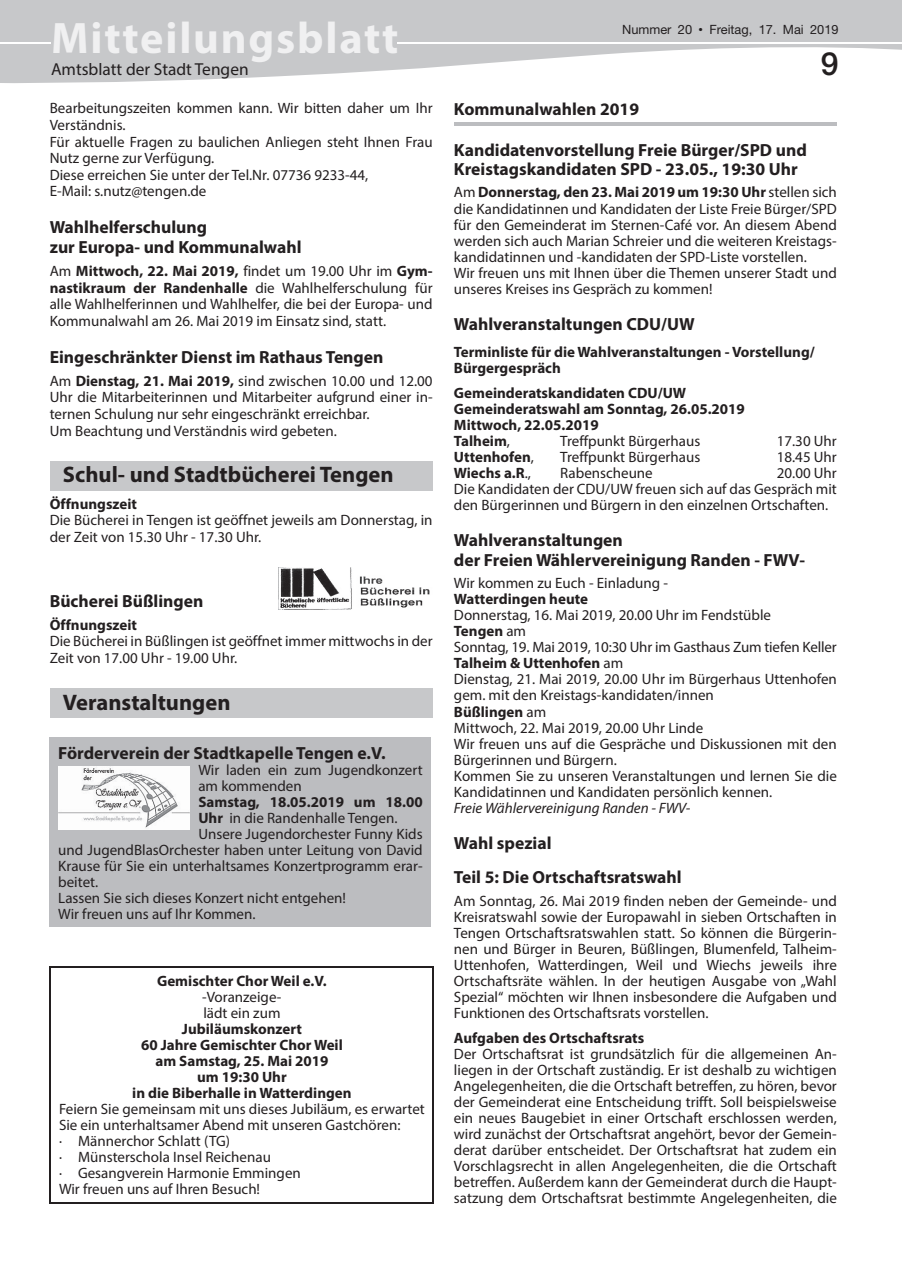
<style>
.page{position:relative;width:902px;height:1280px;background:#fff}
.page>*{position:absolute;margin:0;border:0;box-sizing:border-box;transform-origin:0 0}
.t1{font:700 44.25px "Myriad Pro";letter-spacing:.04em;color:#f0f0f1}
.t2{font:500 31.95px "Helvetica Neue";color:#231f20}
.t3{font:700 22.5px "Myriad Pro";color:#231f20}
.t4{font:700 17.55px/19.4px "Myriad Pro";color:#231f20}
.t5{font:17.4px "Myriad Pro";color:#231f20}
.t6{font:15px/16px "Myriad Pro";color:#231f20}
.t7{font:700 15px/16px "Myriad Pro";color:#231f20}
.t8{font:italic 15px "Myriad Pro";color:#231f20}
.t9{font:12.75px "Helvetica Neue";color:#231f20}
.s1{font-size:12.9px}
.s2{font-family:"M Twentieth Century";font-weight:500}
.s3{font-weight:700}
.s4{font-weight:400}
</style>
<div class="page">
<svg style="left:1px;top:0;width:900px;height:83px;fill:#c7c8ca"></svg>
<svg style="left:0;top:0;width:1px;height:83px"></svg>
<div style="left:53px;top:22px;width:344px;height:40px;background:#c7c8ca"></div>
<hr style="left:0;top:42px;width:51px;height:1px;background:#fff">
<hr style="left:397px;top:42px;width:504px;height:1px;background:#fff">
<div style="left:50px;top:461px;width:382px;height:29px;background:#c7c8ca"></div>
<img style="left:278px;top:567px;width:152px;height:42px">
<div style="left:50px;top:688px;width:382px;height:30px;background:#c7c8ca"></div>
<div style="left:50px;top:737px;width:381px;height:190px;background:#bcbdc0"></div>
<img style="left:58px;top:766px;width:132px;height:63px">
<hr style="left:50px;top:966px;width:384px;height:1px;background:#231f20">
<hr style="left:50px;top:967px;width:1px;height:235px;background:#231f20">
<hr style="left:432px;top:967px;width:2px;height:235px;background:#231f20">
<hr style="left:50px;top:1202px;width:384px;height:1px;background:#231f20">
<hr style="left:454px;top:122px;width:382px;height:4px;background:#bcbdc0">
<h1 class="t1" style="left:51px;top:9px;width:349px">Mitteilungsblatt</h1>
<p class="t9" style="left:622px;top:22px;width:218px">Nummer <span class="s1">20</span> <span class="s2">•</span> Freitag, 17. Mai 2019</p>
<p class="t5" style="left:51px;top:59px;width:199px">Amtsblatt der Stadt Tengen</p>
<h2 class="t2" style="left:820px;top:45px;width:19px">9</h2>
<p class="t6" style="left:50px;top:100px;width:384px;line-height:16.6px">Bearbeitungszeiten kommen kann. Wir bitten daher um Ihr Verständnis.<br>Für aktuelle Fragen zu baulichen Anliegen steht Ihnen Frau Nutz gerne zur Verfügung.<br>Diese erreichen Sie unter der Tel.Nr. 07736 9233-44,<br>E-Mail: s.nutz@tengen.de</p>
<p class="t4" style="left:50px;top:217px;width:253px;line-height:19.8px">Wahlhelferschulung<br>zur Europa- und Kommunalwahl</p>
<p class="t6" style="left:50px;top:262px;width:384px;line-height:16.6px;text-align:justify">Am <span class="s3">Mittwoch, 22. Mai 2019,</span> findet um 19.00 Uhr im <span class="s3">Gym&shy;nastikraum der Randenhalle</span> die Wahlhelferschulung für alle Wahlhelferinnen und Wahlhelfer, die bei der Europa- und Kommunalwahl am 26. Mai 2019 im Einsatz sind, statt.</p>
<p class="t4" style="left:50px;top:347px;width:335px">Eingeschränkter Dienst im Rathaus Tengen</p>
<p class="t6" style="left:50px;top:372px;width:384px;line-height:16.6px">Am <span class="s3">Dienstag, 21. Mai 2019,</span> sind zwischen 10.00 und 12.00<br>Uhr die Mitarbeiterinnen und Mitarbeiter aufgrund einer in&shy;ternen Schulung nur sehr eingeschränkt erreichbar.<br>Um Beachtung und Verständnis wird gebeten.</p>
<h3 class="t3" style="left:63px;top:460px;width:332px">Schul- und Stadtbücherei Tengen</h3>
<p class="t7" style="left:50px;top:495px;width:89px">Öffnungszeit</p>
<p class="t6" style="left:50px;top:512px;width:384px;line-height:16.6px">Die Bücherei in Tengen ist geöffnet jeweils am Donnerstag, in der Zeit von 15.30 Uhr - 17.30 Uhr.</p>
<p class="t4" style="left:50px;top:591px;width:155px">Bücherei Büßlingen</p>
<p class="t7" style="left:50px;top:616px;width:89px">Öffnungszeit</p>
<p class="t6" style="left:50px;top:633px;width:384px;line-height:16.6px">Die Bücherei in Büßlingen ist geöffnet immer mittwochs in der<br>Zeit von 17.00 Uhr - 19.00 Uhr.</p>
<h3 class="t3" style="left:63px;top:688px;width:169px">Veranstaltungen</h3>
<p class="t4" style="left:58px;top:743px;width:329px">Förderverein der Stadtkapelle Tengen e.V.</p>
<p class="t6" style="left:198px;top:762px;width:226px">Wir laden ein zum Jugendkonzert am kommenden</p>
<p class="t7" style="left:198px;top:793px;width:226px">Samstag, 18.05.2019 um 18.00</p>
<p class="t6" style="left:198px;top:810px;width:200px"><span class="s3">Uhr</span> in die Randenhalle Tengen.</p>
<p class="t6" style="left:198px;top:826px;width:226px">Unsere Jugendorchester Funny Kids</p>
<p class="t6" style="left:58px;top:842px;width:366px">und JugendBlasOrchester haben unter Leitung von David</p>
<p class="t6" style="left:58px;top:858px;width:366px">Krause für Sie ein unterhaltsames Konzertprogramm erar-</p>
<p class="t6" style="left:58px;top:874px;width:41px">beitet.</p>
<p class="t6" style="left:58px;top:890px;width:289px">Lassen Sie sich dieses Konzert nicht entgehen!</p>
<p class="t6" style="left:58px;top:906px;width:199px">Wir freuen uns auf Ihr Kommen.</p>
<p class="t7" style="left:157px;top:973px;width:171px">Gemischter Chor Weil e.V.</p>
<p class="t6" style="left:202px;top:989px;width:81px">-Voranzeige&shy;lädt ein zum</p>
<p class="t7" style="left:132px;top:1021px;width:221px;text-align:center">Jubiläumskonzert<br>60 Jahre Gemischter Chor Weil am Samstag, 25. Mai 2019<br>um 19:30 Uhr<br>in die Biberhalle in Watterdingen</p>
<p class="t6" style="left:59px;top:1101px;width:367px">Feiern Sie gemeinsam mit uns dieses Jubiläum, es erwartet Sie ein unterhaltsamer Abend mit unseren Gastchören:<br>· Männerchor Schlatt (TG)<br>· Münsterschola Insel Reichenau<br>· Gesangverein Harmonie Emmingen<br>Wir freuen uns auf Ihren Besuch!</p>
<p class="t4" style="left:454px;top:99px;width:187px">Kommunalwahlen 2019</p>
<p class="t4" style="left:454px;top:140px;width:354px">Kandidatenvorstellung Freie Bürger/SPD und<br>Kreistagskandidaten SPD - 23.05., 19:30 Uhr</p>
<p class="t6" style="left:454px;top:184px;width:384px">Am <span class="s3">Donnerstag, den 23. Mai 2019 um 19:30 Uhr</span> stellen sich die Kandidatinnen und Kandidaten der Liste Freie Bürger/SPD für den Gemeinderat im Sternen-Café vor. An diesem Abend werden sich auch Marian Schreier und die weiteren Kreistags&shy;kandidatinnen und -kandidaten der SPD-Liste vorstellen.<br>Wir freuen uns mit Ihnen über die Themen unserer Stadt und unseres Kreises ins Gespräch zu kommen!</p>
<p class="t4" style="left:454px;top:314px;width:242px">Wahlveranstaltungen CDU/UW</p>
<p class="t7" style="left:454px;top:343px;width:362px">Terminliste für die Wahlveranstaltungen - Vorstellung/<br>Bürgergespräch</p>
<p class="t7" style="left:454px;top:384px;width:292px">Gemeinderatskandidaten CDU/UW<br>Gemeinderatswahl am Sonntag, 26.05.2019<br>Mittwoch, 22.05.2019<br>Talheim<span class="s4">,</span></p>
<p class="t6" style="left:560px;top:432px;width:141px">Treffpunkt Bürgerhaus</p>
<p class="t6" style="left:776px;top:432px;width:62px">17.30 Uhr</p>
<p class="t7" style="left:454px;top:448px;width:82px">Uttenhofen<span class="s4">,</span></p>
<p class="t6" style="left:560px;top:448px;width:141px">Treffpunkt Bürgerhaus</p>
<p class="t6" style="left:776px;top:448px;width:62px">18.45 Uhr</p>
<p class="t7" style="left:454px;top:464px;width:78px">Wiechs a.R<span class="s4">.,</span></p>
<p class="t6" style="left:560px;top:464px;width:94px">Rabenscheune</p>
<p class="t6" style="left:454px;top:464px;width:384px;text-align:justify;text-indent:323px">20.00 Uhr Die Kandidaten der CDU/UW freuen sich auf das Gespräch mit den Bürgerinnen und Bürgern in den einzelnen Ortschaften.</p>
<p class="t4" style="left:454px;top:530px;width:352px">Wahlveranstaltungen<br>der Freien Wählervereinigung Randen - FWV-</p>
<p class="t6" style="left:454px;top:575px;width:215px">Wir kommen zu Euch - Einladung -</p>
<p class="t7" style="left:454px;top:590px;width:136px">Watterdingen heute</p>
<p class="t6" style="left:454px;top:607px;width:384px">Donnerstag, 16. Mai 2019, 20.00 Uhr im Fendstüble<br><span class="s3">Tengen</span> am<br>Sonntag, 19. Mai 2019, 10:30 Uhr im Gasthaus Zum tiefen Keller <span class="s3">Talheim &amp; Uttenhofen</span> am<br>Dienstag, 21. Mai 2019, 20.00 Uhr im Bürgerhaus Uttenhofen gem. mit den Kreistags-kandidaten/innen<br><span class="s3">Büßlingen</span> am<br>Mittwoch, 22. Mai 2019, 20.00 Uhr Linde<br>Wir freuen uns auf die Gespräche und Diskussionen mit den Bürgerinnen und Bürgern.<br>Kommen Sie zu unseren Veranstaltungen und lernen Sie die Kandidatinnen und Kandidaten persönlich kennen.</p>
<p class="t8" style="left:454px;top:799px;width:238px">Freie Wählervereinigung Randen - FWV-</p>
<p class="t4" style="left:454px;top:825px;width:229px;line-height:34.2px">Wahl spezial<br>Teil 5: Die Ortschaftsratswahl</p>
<p class="t6" style="left:454px;top:892px;width:384px;text-align:justify">Am Sonntag, 26. Mai 2019 finden neben der Gemeinde- und Kreisratswahl sowie der Europawahl in sieben Ortschaften in Tengen Ortschaftsratswahlen statt. So können die Bürgerin&shy;nen und Bürger in Beuren, Büßlingen, Blumenfeld, Talheim-Uttenhofen, Watterdingen, Weil und Wiechs jeweils ihre Ortschaftsräte wählen. In der heutigen Ausgabe von „Wahl Spezial“ möchten wir Ihnen insbesondere die Aufgaben und Funktionen des Ortschaftsrats vorstellen.</p>
<p class="t7" style="left:454px;top:1029px;width:192px">Aufgaben des Ortschaftsrats</p>
<p class="t6" style="left:454px;top:1045px;width:384px;text-align:justify">Der Ortschaftsrat ist grundsätzlich für die allgemeinen An&shy;liegen in der Ortschaft zuständig. Er ist deshalb zu wichtigen Angelegenheiten, die die Ortschaft betreffen, zu hören, bevor der Gemeinderat eine Entscheidung trifft. Soll beispielsweise ein neues Baugebiet in einer Ortschaft erschlossen werden, wird zunächst der Ortschaftsrat angehört, bevor der Gemein&shy;derat darüber entscheidet. Der Ortschaftsrat hat zudem ein Vorschlagsrecht in allen Angelegenheiten, die die Ortschaft betreffen. Außerdem kann der Gemeinderat durch die Haupt&shy;satzung dem Ortschaftsrat bestimmte Angelegenheiten, die</p>
</div>
